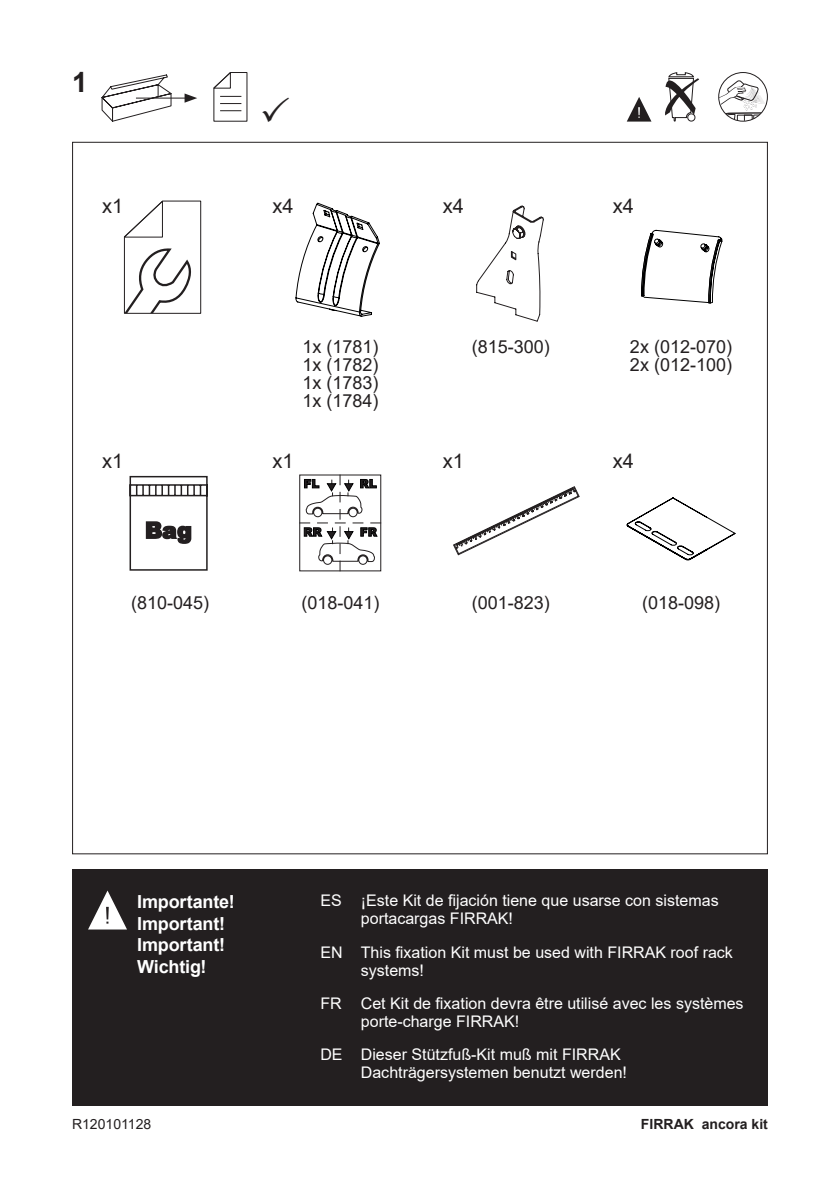
<style>
.page{position:relative;width:840px;height:1191px;background:#fff}
.page>*{position:absolute;margin:0;border:0;box-sizing:border-box;transform-origin:0 0}
.t1{font:700 28px "Arial";color:#231f20}
.t2{font:20px "Arial";color:#231f20}
.t3{font:18px/18px "Arial";color:#231f20;text-align:justify}
.t4{font:700 18px/21.6px "Arial";letter-spacing:-.01em;color:#fff}
.t5{font:16px/18px "Arial";color:#fff}
.t6{font:700 14px "Arial";color:#231f20}
.t7{font:14px "Arial";color:#231f20}
</style>
<div class="page">
<svg style="left:719px;top:81px;width:46px;height:40px"></svg>
<div style="left:717px;top:72px;width:50px;height:50px;border:1px solid #231f20;border-radius:50%"></div>
<svg style="left:665px;top:72px;width:33px;height:50px"></svg>
<svg style="left:101px;top:74px;width:72px;height:48px"></svg>
<hr style="left:136px;top:98px;width:52px;height:1px;background:#231f20">
<svg style="left:184px;top:93px;width:13px;height:10px"></svg>
<svg style="left:213px;top:72px;width:35px;height:50px"></svg>
<svg style="left:123px;top:200px;width:78px;height:114px"></svg>
<svg style="left:626px;top:97px;width:25px;height:25px"></svg>
<svg style="left:129px;top:475px;width:79px;height:96px"></svg>
<svg style="left:453px;top:486px;width:126px;height:69px"></svg>
<svg style="left:641px;top:229px;width:81px;height:75px"></svg>
<svg style="left:295px;top:202px;width:85px;height:115px"></svg>
<svg style="left:476px;top:205px;width:68px;height:117px"></svg>
<svg style="left:299px;top:474px;width:82px;height:97px"></svg>
<svg style="left:626px;top:497px;width:109px;height:63px"></svg>
<div style="left:72px;top:869px;width:695px;height:236px;background:#231f20"></div>
<svg style="left:88px;top:890px;width:39px;height:39px"></svg>
<h1 class="t1" style="left:72px;top:63px;width:17px">1</h1>
<p class="t2" style="left:102px;top:192px;width:23px">x1</p>
<p class="t2" style="left:272px;top:192px;width:23px">x4</p>
<p class="t2" style="left:442px;top:192px;width:23px">x4</p>
<p class="t2" style="left:102px;top:447px;width:23px">x1</p>
<p class="t3" style="left:302px;top:338px;width:78px">1x (1781)<br>1x (1782)<br>1x (1783)<br>1x (1784)</p>
<p class="t3" style="left:471px;top:338px;width:80px">(815-300)</p>
<p class="t2" style="left:272px;top:447px;width:23px">x1</p>
<p class="t2" style="left:442px;top:447px;width:23px">x1</p>
<p class="t3" style="left:301px;top:593px;width:80px">(018-041)</p>
<p class="t3" style="left:131px;top:593px;width:80px">(810-045)</p>
<p class="t3" style="left:471px;top:593px;width:80px">(001-823)</p>
<p class="t2" style="left:612px;top:192px;width:23px">x4</p>
<p class="t3" style="left:629px;top:338px;width:104px">2x (012-070)<br>2x (012-100)</p>
<p class="t2" style="left:612px;top:447px;width:23px">x4</p>
<p class="t3" style="left:641px;top:593px;width:80px">(018-098)</p>
<p class="t4" style="left:137px;top:891px;width:99px">Importante!<br>Important!<br>Important!<br>Wichtig!</p>
<p class="t7" style="left:72px;top:1114px;width:81px">R120101128</p>
<p class="t5" style="left:360px;top:891px;width:359px;text-indent:-40px">ES ¡Este Kit de fijación tiene que usarse con sistemas portacargas FIRRAK!</p>
<p class="t5" style="left:360px;top:942px;width:373px;text-indent:-40px">EN This fixation Kit must be used with FIRRAK roof rack systems!</p>
<p class="t5" style="left:360px;top:993px;width:384px;text-indent:-40px">FR Cet Kit de fixation devra être utilisé avec les systèmes porte-charge FIRRAK!</p>
<p class="t5" style="left:360px;top:1044px;width:267px;text-indent:-40px">DE Dieser Stützfuß-Kit muß mit FIRRAK<br>Dachträgersystemen benutzt werden!</p>
<p class="t6" style="left:640px;top:1114px;width:128px">FIRRAK ancora kit</p>
</div>
